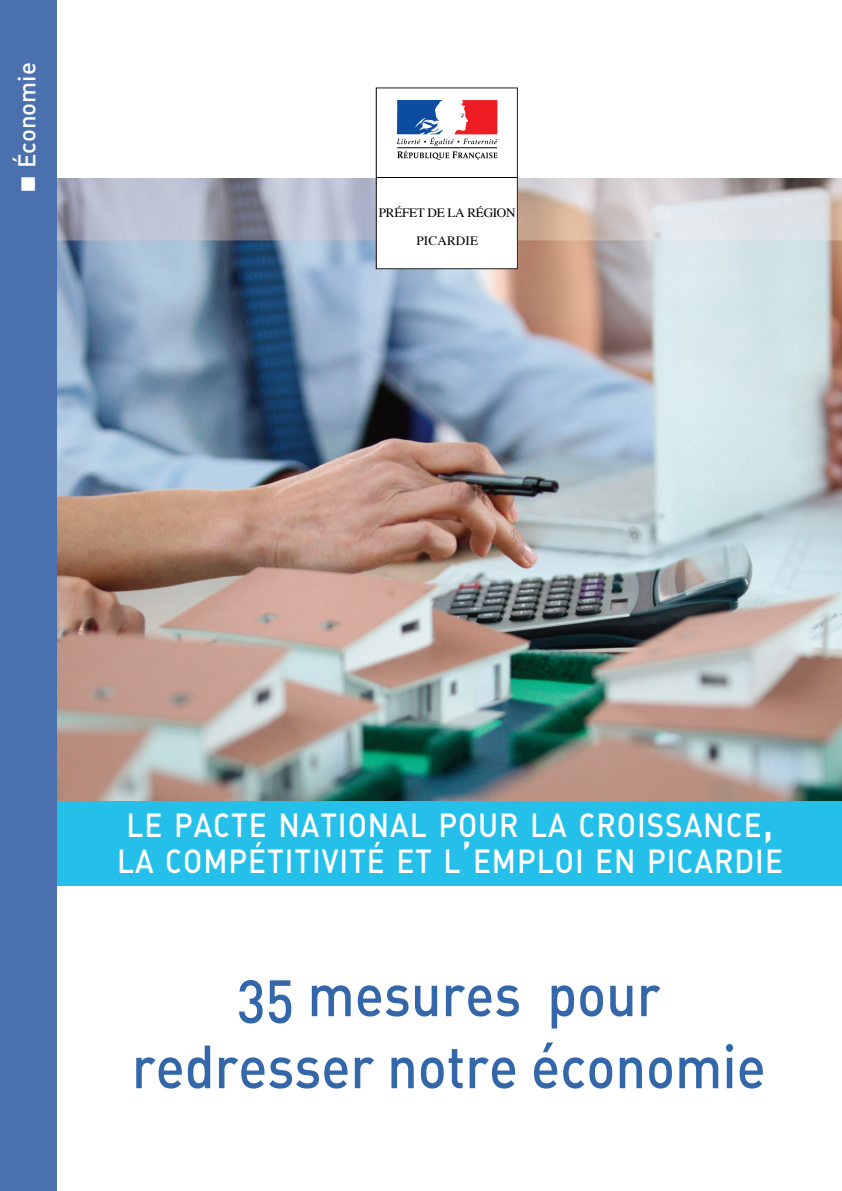
<style>
.page{position:relative;width:842px;height:1191px;background:#fff}
.page>*{position:absolute;margin:0;border:0;box-sizing:border-box;transform-origin:0 0}
.t1{font:500 60px/72px "DIN Alternate";color:#3467a9;text-align:center;scale:.9 1}
.t2{font:500 33px/36px "DIN Alternate";letter-spacing:.035em;color:#fff;scale:.9 1}
.t3{font:500 24px "DIN Alternate";color:#fff}
.t4{font:12.8px "Times";letter-spacing:-.025em;color:#000;scale:1.04 1}
.t5{font:12.8px "Times";letter-spacing:.01em;color:#000;scale:1.04 1}
.s1{font-size:44px}
</style>
<div class="page">
<div style="left:51px;top:801px;width:791px;height:85px;background:#25c0ea"></div>
<img style="left:57px;top:178px;width:785px;height:623px">
<svg style="left:378px;top:100px;width:138px;height:167px"></svg>
<hr style="left:377px;top:177px;width:140px;height:1px;background:#000003">
<div style="left:376px;top:88px;width:142px;height:181px;border:1px solid #231f20"></div>
<div style="left:0;top:0;width:57px;height:1191px;background:#4a70ae"></div>
<p class="t3" style="left:13px;top:168px;width:107px;rotate:-90deg">Économie</p>
<p class="t4" style="left:379px;top:207px;width:133px">PRÉFET DE LA RÉGION</p>
<p class="t5" style="left:416px;top:235px;width:61px">PICARDIE</p>
<p class="t2" style="left:117px;top:808px;width:741px">LE PACTE NATIONAL POUR LA CROISSANCE<span class="s1">,<br></span>LA COMPÉTITIVITÉ ET L<span class="s1">’</span>EMPLOI EN PICARDIE</p>
<h1 class="t1" style="left:132px;top:959px;width:706px">35 mesures pour redresser notre économie</h1>
</div>
